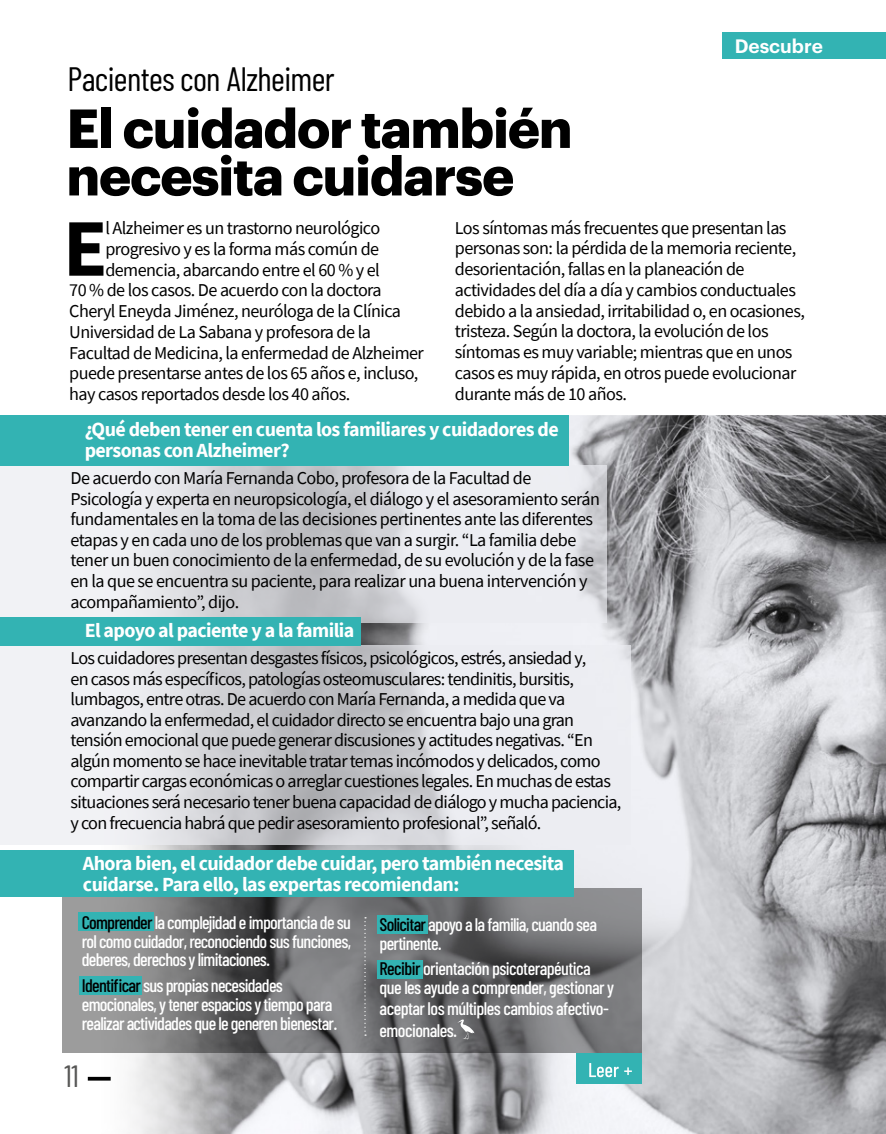
<style>
.page{position:relative;width:886px;height:1134px;background:#fff}
.page>*{position:absolute;margin:0;border:0;box-sizing:border-box;transform-origin:0 0}
.t1{font:700 81.75px "Source Sans Pro";color:#000}
.t2{font:700 53.75px/47.5px "Graphik";letter-spacing:-.02em;color:#000}
.t3{font:33.75px "Barlow Condensed";letter-spacing:-.02em;color:#000}
.t4{font:30.75px "Barlow Condensed";color:#575756}
.t5{font:700 20px/20.5px "Source Sans Pro";letter-spacing:-.03em;color:#fff}
.t6{font:600 19px "Graphik";color:#fff}
.t7{font:18.12px/20.6px "Source Sans Pro";letter-spacing:-.03em;color:#000}
.t8{font:500 18.12px/18.8px "Barlow Condensed";letter-spacing:-.04em;color:#fff}
.s1{color:#000}
</style>
<div class="page">
<img style="left:92px;top:415px;width:794px;height:719px">
<hr style="left:88px;top:1077px;width:23px;height:3px;background:#000">
<div style="left:722px;top:32px;width:163px;height:26px;background:#33b3b3"></div>
<svg style="left:0;top:465px;width:606px;height:158px;fill:#ecedf1"></svg>
<svg style="left:0;top:645px;width:630px;height:200px;fill:#ecedf2"></svg>
<div style="left:0;top:415px;width:569px;height:51px;background:#33b3b3"></div>
<div style="left:0;top:618px;width:360px;height:28px;background:#33b3b3"></div>
<svg style="left:62px;top:888px;width:579px;height:165px"></svg>
<svg style="left:457px;top:1019px;width:17px;height:21px"></svg>
<svg style="left:79px;top:912px;width:75px;height:19px"></svg>
<svg style="left:377px;top:915px;width:51px;height:19px"></svg>
<svg style="left:377px;top:960px;width:45px;height:19px"></svg>
<svg style="left:79px;top:975px;width:63px;height:19px"></svg>
<div style="left:0;top:850px;width:574px;height:47px;background:#33b3b3"></div>
<svg style="left:364px;top:917px;width:2px;height:119px"></svg>
<svg style="left:576px;top:1053px;width:65px;height:30px"></svg>
<h3 class="t3" style="left:68px;top:58px;width:269px">Pacientes con Alzheimer</h3>
<h2 class="t2" style="left:67px;top:100px;width:507px">El cuidador también necesita cuidarse</h2>
<p class="t6" style="left:735px;top:32px;width:90px">Descubre</p>
<p class="t7" style="left:455px;top:217px;width:351px">Los síntomas más frecuentes que presentan las personas son: la pérdida de la memoria reciente, desorientación, fallas en la planeación de actividades del día a día y cambios conductuales debido a la ansiedad, irritabilidad o, en ocasiones, tristeza. Según la doctora, la evolución de los síntomas es muy variable; mientras que en unos casos es muy rápida, en otros puede evolucionar durante más de 10 años.</p>
<p class="t5" style="left:85px;top:419px;width:475px">¿Qué deben tener en cuenta los familiares y cuidadores de personas con Alzheimer?</p>
<p class="t7" style="left:71px;top:468px;width:531px">De acuerdo con María Fernanda Cobo, profesora de la Facultad de Psicología y experta en neuropsicología, el diálogo y el asesoramiento serán fundamentales en la toma de las decisiones pertinentes ante las diferentes etapas y en cada uno de los problemas que van a surgir. “La familia debe tener un buen conocimiento de la enfermedad, de su evolución y de la fase en la que se encuentra su paciente, para realizar una buena intervención y acompañamiento”, dijo.</p>
<p class="t5" style="left:85px;top:619px;width:271px">El apoyo al paciente y a la familia</p>
<p class="t7" style="left:71px;top:648px;width:552px">Los cuidadores presentan desgastes físicos, psicológicos, estrés, ansiedad y,<br>en casos más específicos, patologías osteomusculares: tendinitis, bursitis, lumbagos, entre otras. De acuerdo con María Fernanda, a medida que va avanzando la enfermedad, el cuidador directo se encuentra bajo una gran tensión emocional que puede generar discusiones y actitudes negativas. “En algún momento se hace inevitable tratar temas incómodos y delicados, como compartir cargas económicas o arreglar cuestiones legales. En muchas de estas situaciones será necesario tener buena capacidad de diálogo y mucha paciencia, y con frecuencia habrá que pedir asesoramiento profesional”, señaló.</p>
<p class="t5" style="left:83px;top:852px;width:482px;line-height:21.2px">Ahora bien, el cuidador debe cuidar, pero también necesita cuidarse. Para ello, las expertas recomiendan:</p>
<p class="t8" style="left:82px;top:912px;width:271px;text-align:justify"><span class="s1">Comprender</span> la complejidad e importancia de su rol como cuidador, reconociendo sus funciones, deberes, derechos y limitaciones.</p>
<p class="t8" style="left:82px;top:976px;width:257px"><span class="s1">Identificar</span> sus propias necesidades emocionales, y tener espacios y tiempo para realizar actividades que le generen bienestar.</p>
<h1 class="t1" style="left:63px;top:193px;width:46px">E</h1>
<p class="t7" style="left:105px;top:218px;width:276px">l Alzheimer es un trastorno neurológico</p>
<p class="t7" style="left:105px;top:238px;width:275px">progresivo y es la forma más común de</p>
<p class="t7" style="left:105px;top:259px;width:276px">demencia, abarcando entre el 60 % y el</p>
<p class="t7" style="left:69px;top:280px;width:314px">70 % de los casos. De acuerdo con la doctora</p>
<p class="t7" style="left:69px;top:301px;width:333px">Cheryl Eneyda Jiménez, neuróloga de la Clínica</p>
<p class="t7" style="left:69px;top:321px;width:303px">Universidad de La Sabana y profesora de la</p>
<p class="t7" style="left:69px;top:342px;width:356px">Facultad de Medicina, la enfermedad de Alzheimer</p>
<p class="t7" style="left:69px;top:363px;width:351px">puede presentarse antes de los 65 años e, incluso,</p>
<p class="t7" style="left:69px;top:384px;width:283px">hay casos reportados desde los 40 años.</p>
<p class="t8" style="left:380px;top:914px;width:219px"><span class="s1">Solicitar</span> apoyo a la familia, cuando sea pertinente.</p>
<p class="t8" style="left:380px;top:959px;width:236px"><span class="s1">Recibir</span> orientación psicoterapéutica que les ayude a comprender, gestionar y</p>
<p class="t8" style="left:380px;top:998px;width:231px;line-height:21.2px">aceptar los múltiples cambios afectivo&shy;emocionales.</p>
<h3 class="t4" style="left:64px;top:1057px;width:16px">11</h3>
</div>
